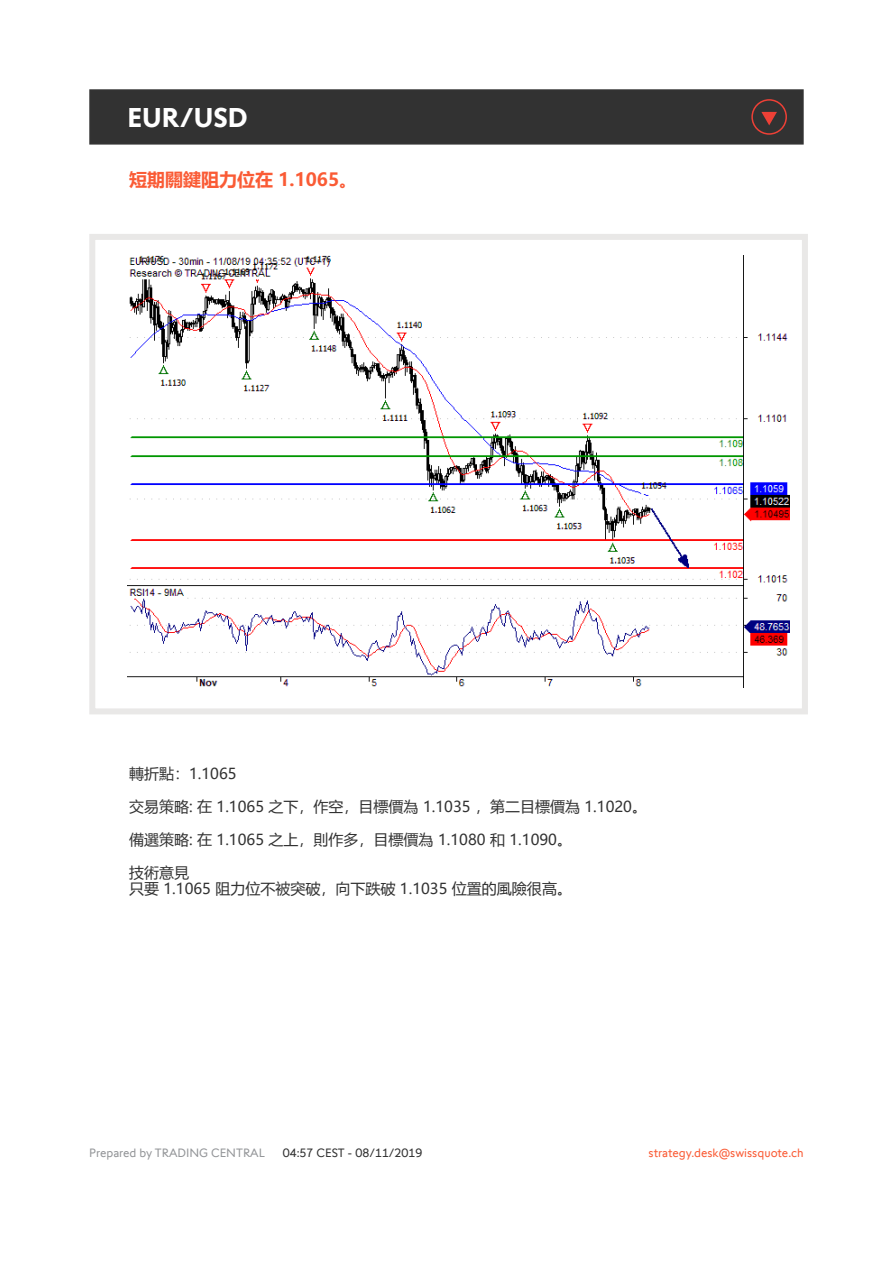
<style>
.page{position:relative;width:893px;height:1263px;background:#fff}
.page>*{position:absolute;margin:0;border:0;box-sizing:border-box;transform-origin:0 0}
.t1{font:700 27px "Swissquote CT";color:#fff}
.t2{font:700 18px "Microsoft Ya Hei UI";color:#fa5b35}
.t3{font:15px/16.5px "Microsoft Ya Hei UI";color:#323232}
.t4{font:12px "Swissquote CT";color:#fa5b35}
.t5{font:12px "Swissquote CT";color:#939598}
.t6{font:12px "Swissquote CT";color:#323232}
</style>
<div class="page">
<div style="left:89px;top:234px;width:719px;height:480px;border:6px solid #e9e8e7"></div>
<div style="left:89px;top:89px;width:715px;height:56px;background:#323232;border:2px solid #323232"></div>
<img style="left:128px;top:255px;width:661px;height:432px">
<svg style="left:751px;top:99px;width:36px;height:36px"></svg>
<h1 class="t1" style="left:128px;top:101px;width:122px">EUR/USD</h1>
<p class="t2" style="left:129px;top:167px;width:230px">短期關鍵阻力位在 1.1065。</p>
<p class="t3" style="left:129px;top:765px;width:109px">轉折點：1.1065</p>
<p class="t3" style="left:129px;top:798px;width:519px">交易策略: 在 1.1065 之下，作空，目標價為 1.1035 ，第二目標價為 1.1020。</p>
<p class="t3" style="left:129px;top:831px;width:444px">備選策略: 在 1.1065 之上，則作多，目標價為 1.1080 和 1.1090。</p>
<p class="t3" style="left:129px;top:864px;width:444px">技術意見<br>只要 1.1065 阻力位不被突破，向下跌破 1.1035 位置的風險很高。</p>
<p class="t5" style="left:89px;top:1145px;width:177px">Prepared by TRADING CENTRAL</p>
<p class="t6" style="left:283px;top:1145px;width:141px">04:57 CEST - 08/11/2019</p>
<p class="t4" style="left:649px;top:1145px;width:157px">strategy.desk@swissquote.ch</p>
</div>
